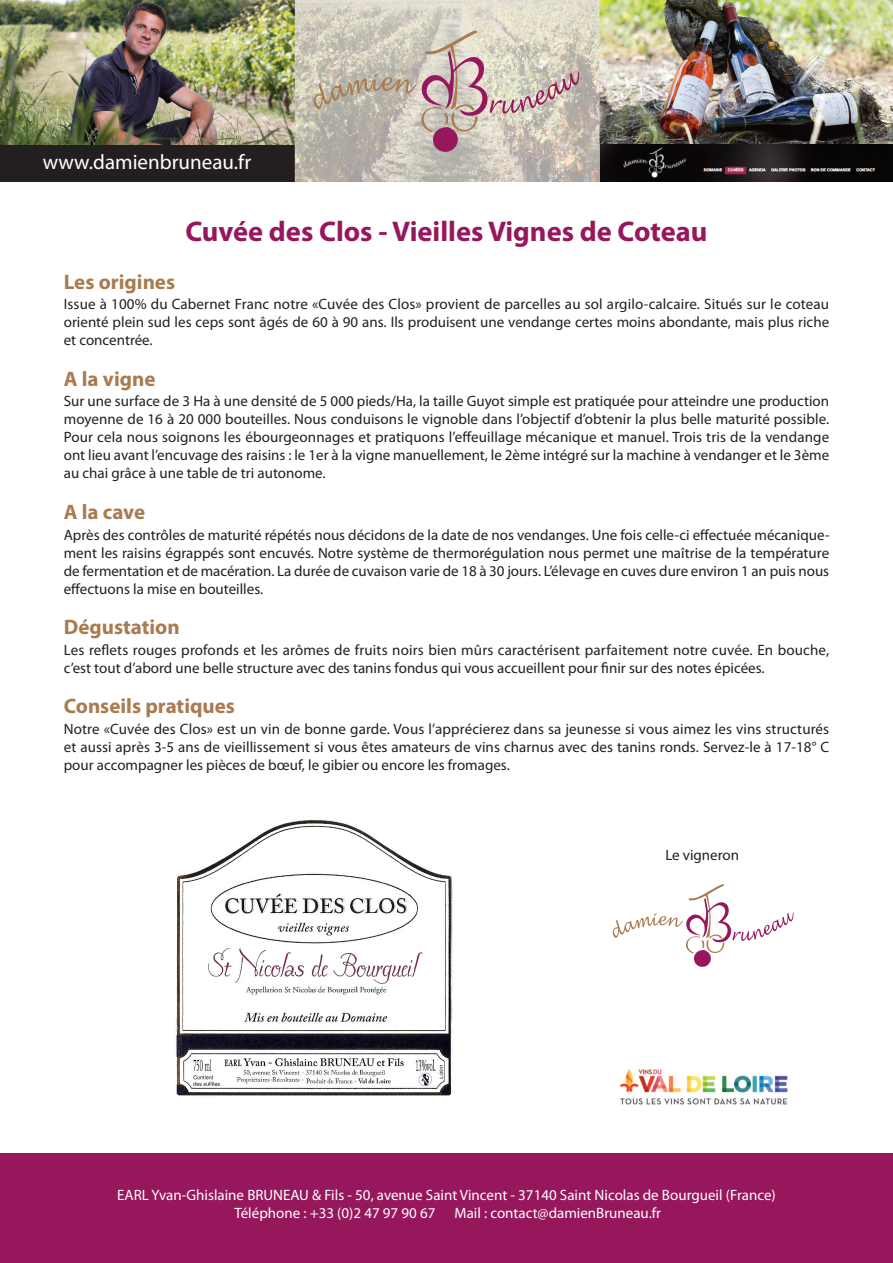
<style>
.page{position:relative;width:893px;height:1263px;background:#fff}
.page>*{position:absolute;margin:0;border:0;box-sizing:border-box;transform-origin:0 0}
.t1{font:700 28.5px "Myriad Pro";color:#97175d}
.t2{font:700 21px "Myriad Pro";color:#a97b50}
.t3{font:21px "Myriad Pro";color:#fff}
.t4{font:15px/18px "Myriad Pro";color:#231f20;text-align:justify}
.t5{font:15px/18px "Myriad Pro";color:#fff}
</style>
<div class="page">
<img style="left:176px;top:820px;width:277px;height:277px">
<img style="left:0;top:0;width:893px;height:145px">
<div style="left:0;top:1154px;width:893px;height:109px;background:#97175d"></div>
<img style="left:600px;top:145px;width:293px;height:36px">
<div style="left:0;top:145px;width:295px;height:36px;background:#231f20"></div>
<svg style="left:295px;top:181px;width:305px;height:1px"></svg>
<img style="left:295px;top:0;width:305px;height:181px">
<svg style="left:314px;top:31px;width:265px;height:121px;background:#c8bcb2"></svg>
<img style="left:619px;top:1069px;width:169px;height:36px">
<svg style="left:613px;top:884px;width:180px;height:83px"></svg>
<h2 class="t3" style="left:43px;top:154px;width:210px">www.damienbruneau.fr</h2>
<h1 class="t1" style="left:185px;top:221px;width:524px">Cuvée des Clos - Vieilles Vignes de Coteau</h1>
<h2 class="t2" style="left:64px;top:274px;width:113px">Les origines</h2>
<p class="t4" style="left:64px;top:296px;width:767px">Issue à 100% du Cabernet Franc notre «Cuvée des Clos» provient de parcelles au sol argilo-calcaire. Situés sur le coteau orienté plein sud les ceps sont âgés de 60 à 90 ans. Ils produisent une vendange certes moins abondante, mais plus riche et concentrée.</p>
<h2 class="t2" style="left:64px;top:371px;width:93px">A la vigne</h2>
<p class="t4" style="left:64px;top:394px;width:767px">Sur une surface de 3 Ha à une densité de 5 000 pieds/Ha, la taille Guyot simple est pratiquée pour atteindre une production moyenne de 16 à 20 000 bouteilles. Nous conduisons le vignoble dans l’objectif d’obtenir la plus belle maturité possible.<br>Pour cela nous soignons les ébourgeonnages et pratiquons l’effeuillage mécanique et manuel. Trois tris de la vendange ont lieu avant l’encuvage des raisins : le 1er à la vigne manuellement, le 2ème intégré sur la machine à vendanger et le 3ème au chai grâce à une table de tri autonome.</p>
<h2 class="t2" style="left:64px;top:504px;width:83px">A la cave</h2>
<p class="t4" style="left:64px;top:527px;width:767px">Après des contrôles de maturité répétés nous décidons de la date de nos vendanges. Une fois celle-ci effectuée mécanique&shy;ment les raisins égrappés sont encuvés. Notre système de thermorégulation nous permet une maîtrise de la température de fermentation et de macération. La durée de cuvaison varie de 18 à 30 jours. L’élevage en cuves dure environ 1 an puis nous effectuons la mise en bouteilles.</p>
<h2 class="t2" style="left:64px;top:619px;width:117px">Dégustation</h2>
<p class="t4" style="left:64px;top:642px;width:767px">Les reflets rouges profonds et les arômes de fruits noirs bien mûrs caractérisent parfaitement notre cuvée. En bouche, c’est tout d’abord une belle structure avec des tanins fondus qui vous accueillent pour finir sur des notes épicées.</p>
<h2 class="t2" style="left:64px;top:698px;width:173px">Conseils pratiques</h2>
<p class="t4" style="left:64px;top:721px;width:767px">Notre «Cuvée des Clos» est un vin de bonne garde. Vous l’apprécierez dans sa jeunesse si vous aimez les vins structurés et aussi après 3-5 ans de vieillissement si vous êtes amateurs de vins charnus avec des tanins ronds. Servez-le à 17-18° C pour accompagner les pièces de bœuf, le gibier ou encore les fromages.</p>
<p class="t4" style="left:665px;top:847px;width:75px">Le vigneron</p>
<p class="t5" style="left:234px;top:1187px;width:543px;text-indent:-117px">EARL Yvan-Ghislaine BRUNEAU &amp; Fils - 50, avenue Saint Vincent - 37140 Saint Nicolas de Bourgueil (France)<br>Téléphone : +33 (0)2 47 97 90 67</p>
<p class="t5" style="left:455px;top:1205px;width:208px">Mail : contact@damienBruneau.fr</p>
</div>
